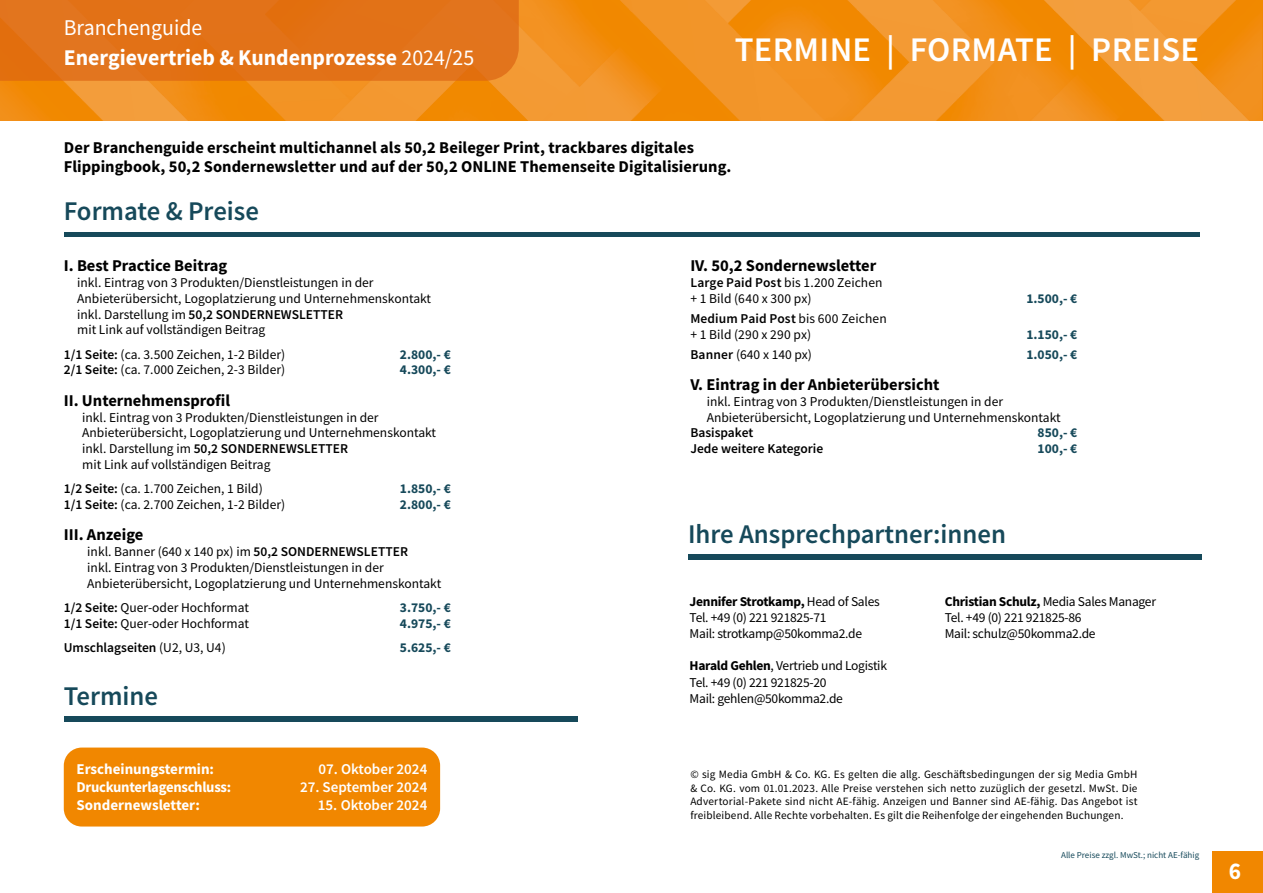
<style>
.page{position:relative;width:1263px;height:893px;background:#fff}
.page>*{position:absolute;margin:0;border:0;box-sizing:border-box;transform-origin:0 0}
.t1{font:600 34.5px "Source Sans Pro";letter-spacing:.01em;color:#fff}
.t2{font:600 27px "Source Sans Pro";color:#16495a}
.t3{font:700 24px "Source Sans Pro";color:#fff}
.t4{font:700 22.5px/30px "Source Sans Pro";color:#fff}
.t5{font:700 16.5px/19.8px "Source Sans Pro";color:#000}
.t6{font:700 15px "Source Sans Pro";letter-spacing:-.01em;color:#fff}
.t7{font:600 15px "Source Sans Pro";color:#fff}
.t8{font:13.5px/15.8px "Source Sans Pro";color:#000}
.t9{font:13.5px/16.2px "Source Sans Pro";letter-spacing:-.02em;color:#000}
.t10{font:700 13.5px "Source Sans Pro";color:#16495a}
.t11{font:600 13.5px "Source Sans Pro";color:#000}
.t12{font:11.25px/13.5px "Source Sans Pro";letter-spacing:.01em;color:#000;text-align:justify}
.t13{font:9px "Source Sans Pro";color:#16495a}
.s1{font-weight:400}
.s2{font-weight:600}
.s3{font-weight:700}
</style>
<div class="page">
<img style="left:0;top:0;width:1263px;height:120px">
<div style="left:1212px;top:851px;width:51px;height:42px;background:#f18700"></div>
<svg style="left:0;top:0;width:519px;height:81px;background:#e27218"></svg>
<div style="left:64px;top:232px;width:1135px;height:5px;background:#16495a"></div>
<div style="left:64px;top:717px;width:513px;height:5px;background:#16495a"></div>
<div style="left:688px;top:555px;width:513px;height:5px;background:#16495a"></div>
<div style="left:64px;top:747px;width:376px;height:79px;background:#f18700;border-radius:18px"></div>
<h3 class="t4" style="left:64px;top:12px;width:412px"><span class="s1">Branchenguide<br></span>Energievertrieb &amp; Kundenprozesse <span class="s1">2024/25</span></h3>
<h1 class="t1" style="left:735px;top:27px;width:466px">TERMINE | FORMATE | PREISE</h1>
<p class="t5" style="left:64px;top:137px;width:669px">Der Branchenguide erscheint multichannel als 50,2 Beileger Print, trackbares digitales<br>Flippingbook, 50,2 Sondernewsletter und auf der 50,2 ONLINE Themenseite Digitalisierung.</p>
<h2 class="t2" style="left:64px;top:194px;width:197px">Formate &amp; Preise</h2>
<p class="t5" style="left:64px;top:256px;width:165px">I. Best Practice Beitrag</p>
<p class="t8" style="left:77px;top:275px;width:355px">inkl. Eintrag von 3 Produkten/Dienstleistungen in der Anbieterübersicht, Logoplatzierung und Unternehmenskontakt inkl. Darstellung im <span class="s2">50,2 SONDERNEWSLETTER<br></span>mit Link auf vollständigen Beitrag</p>
<p class="t8" style="left:64px;top:346px;width:223px"><span class="s2">1/1 Seite:</span> (ca. 3.500 Zeichen, 1-2 Bilder)</p>
<p class="t10" style="left:400px;top:345px;width:52px">2.800,- €</p>
<p class="t8" style="left:64px;top:362px;width:223px"><span class="s2">2/1 Seite:</span> (ca. 7.000 Zeichen, 2-3 Bilder)</p>
<p class="t10" style="left:400px;top:361px;width:52px">4.300,- €</p>
<p class="t5" style="left:64px;top:390px;width:168px">II. Unternehmensprofil</p>
<p class="t8" style="left:82px;top:409px;width:355px">inkl. Eintrag von 3 Produkten/Dienstleistungen in der Anbieterübersicht, Logoplatzierung und Unternehmenskontakt inkl. Darstellung im <span class="s2">50,2 SONDERNEWSLETTER<br></span>mit Link auf vollständigen Beitrag</p>
<p class="t8" style="left:64px;top:481px;width:201px"><span class="s2">1/2 Seite:</span> (ca. 1.700 Zeichen, 1 Bild)</p>
<p class="t10" style="left:400px;top:480px;width:52px">1.850,- €</p>
<p class="t8" style="left:64px;top:496px;width:223px"><span class="s2">1/1 Seite:</span> (ca. 2.700 Zeichen, 1-2 Bilder)</p>
<p class="t10" style="left:400px;top:495px;width:52px">2.800,- €</p>
<p class="t5" style="left:64px;top:525px;width:81px">III. Anzeige</p>
<p class="t8" style="left:87px;top:544px;width:355px">inkl. Banner (640 x 140 px) im <span class="s2">50,2 SONDERNEWSLETTER<br></span>inkl. Eintrag von 3 Produkten/Dienstleistungen in der<br>Anbieterübersicht, Logoplatzierung und Unternehmenskontakt</p>
<p class="t8" style="left:64px;top:599px;width:187px"><span class="s2">1/2 Seite:</span> Quer-oder Hochformat</p>
<p class="t10" style="left:400px;top:598px;width:52px">3.750,- €</p>
<p class="t8" style="left:64px;top:615px;width:187px"><span class="s2">1/1 Seite:</span> Quer-oder Hochformat</p>
<p class="t10" style="left:400px;top:614px;width:52px">4.975,- €</p>
<p class="t11" style="left:64px;top:639px;width:163px">Umschlagseiten <span class="s1">(U2, U3, U4)</span></p>
<p class="t10" style="left:400px;top:638px;width:52px">5.625,- €</p>
<h2 class="t2" style="left:64px;top:678px;width:96px">Termine</h2>
<p class="t6" style="left:77px;top:759px;width:139px">Erscheinungstermin:</p>
<p class="t7" style="left:318px;top:759px;width:110px">07. Oktober 2024</p>
<p class="t6" style="left:77px;top:777px;width:156px">Druckunterlagenschluss:</p>
<p class="t7" style="left:300px;top:777px;width:129px">27. September 2024</p>
<p class="t6" style="left:77px;top:795px;width:125px">Sondernewsletter:</p>
<p class="t7" style="left:318px;top:795px;width:111px">15. Oktober 2024</p>
<p class="t5" style="left:690px;top:256px;width:188px">IV. 50,2 Sondernewsletter</p>
<p class="t8" style="left:690px;top:275px;width:194px"><span class="s2">Large Paid Post</span> bis 1.200 Zeichen + 1 Bild (640 x 300 px)</p>
<p class="t8" style="left:690px;top:310px;width:198px"><span class="s2">Medium Paid Post</span> bis 600 Zeichen + 1 Bild (290 x 290 px)</p>
<p class="t10" style="left:1026px;top:289px;width:52px">1.500,- €</p>
<p class="t10" style="left:1026px;top:325px;width:52px">1.150,- €</p>
<p class="t8" style="left:690px;top:346px;width:123px"><span class="s2">Banner</span> (640 x 140 px)</p>
<p class="t10" style="left:1026px;top:345px;width:52px">1.050,- €</p>
<p class="t5" style="left:690px;top:375px;width:251px">V. Eintrag in der Anbieterübersicht</p>
<p class="t8" style="left:707px;top:393px;width:355px">inkl. Eintrag von 3 Produkten/Dienstleistungen in der<br>Anbieterübersicht, Logoplatzierung und Unternehmenskontakt</p>
<p class="t11" style="left:690px;top:424px;width:64px">Basispaket</p>
<p class="t10" style="left:1038px;top:424px;width:41px">850,- €</p>
<p class="t11" style="left:690px;top:440px;width:134px">Jede weitere Kategorie</p>
<p class="t10" style="left:1038px;top:440px;width:41px">100,- €</p>
<h2 class="t2" style="left:688px;top:516px;width:319px">Ihre Ansprechpartner:innen</h2>
<p class="t9" style="left:690px;top:593px;width:192px"><span class="s3">Jennifer Strotkamp,</span> Head of Sales<br>Tel. +49 (0) 221 921825-71<br>Mail: strotkamp@50komma2.de</p>
<p class="t9" style="left:690px;top:658px;width:199px"><span class="s3">Harald Gehlen</span>, Vertrieb und Logistik<br>Tel. +49 (0) 221 921825-20<br>Mail: gehlen@50komma2.de</p>
<p class="t9" style="left:945px;top:593px;width:213px"><span class="s3">Christian Schulz,</span> Media Sales Manager<br>Tel. +49 (0) 221 921825-86<br>Mail: schulz@50komma2.de</p>
<p class="t12" style="left:690px;top:768px;width:449px">© sig Media GmbH &amp; Co. KG. Es gelten die allg. Geschäftsbedingungen der sig Media GmbH &amp; Co. KG. vom 01.01.2023. Alle Preise verstehen sich netto zuzüglich der gesetzl. MwSt. Die Advertorial-Pakete sind nicht AE-fähig. Anzeigen und Banner sind AE-fähig. Das Angebot ist freibleibend. Alle Rechte vorbehalten. Es gilt die Reihenfolge der eingehenden Buchungen.</p>
<p class="t13" style="left:1061px;top:849px;width:140px">Alle Preise zzgl. MwSt.; nicht AE-fähig</p>
<h3 class="t3" style="left:1229px;top:855px;width:14px">6</h3>
</div>
